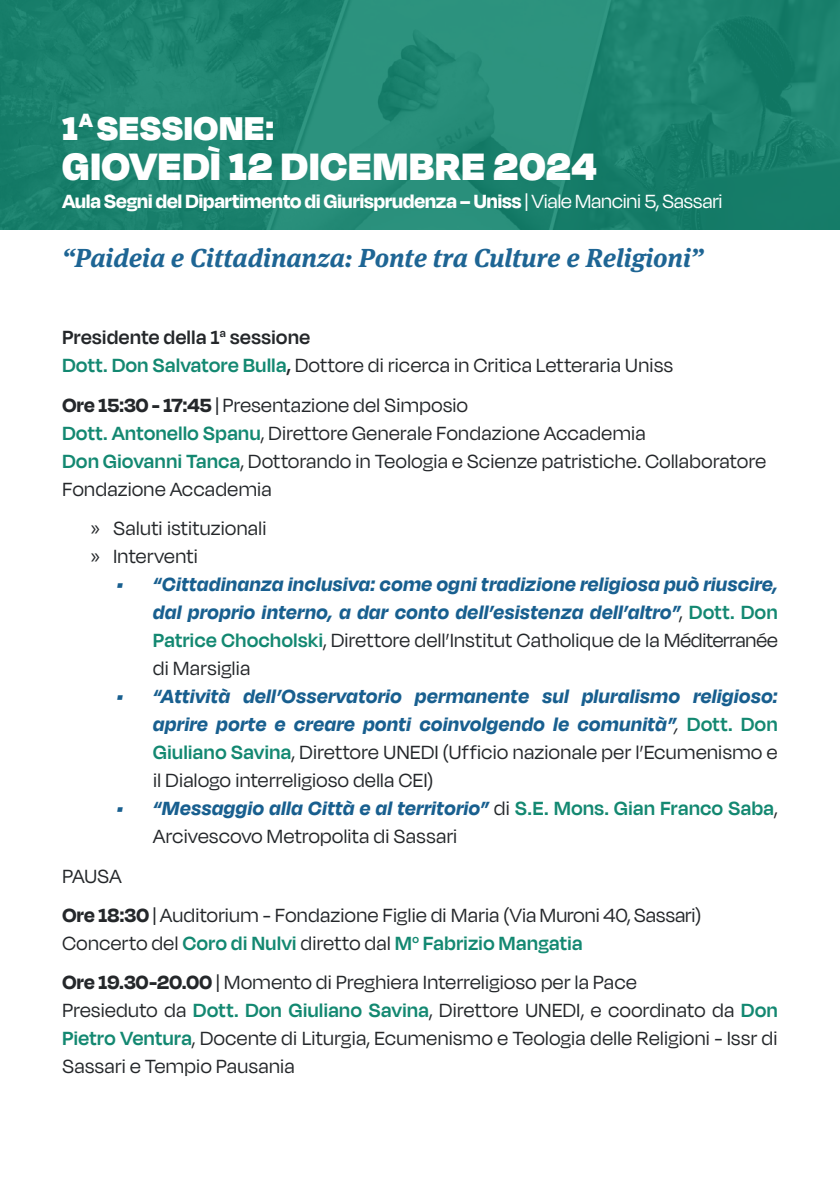
<style>
.page{position:relative;width:840px;height:1191px;background:#fff}
.page>*{position:absolute;margin:0;border:0;box-sizing:border-box;transform-origin:0 0}
.t1{font:900 44px "Degular Display";letter-spacing:.03em;color:#fff}
.t2{font:900 38px "Degular Display";letter-spacing:.03em;color:#fff}
.t3{font:italic 700 26px "Meta Serif Pro";color:#1e6594}
.t4{font:22px/28px "Degular Display";letter-spacing:.02em;color:#24272a}
.t5{font:italic 700 22px/28px "Degular Display";letter-spacing:.03em;color:#185f8f;text-align:justify}
.t6{font:700 22px "Degular Display";letter-spacing:.005em;color:#fff}
.s1{font-weight:400}
.s2{font-weight:600}
.s3{font-weight:600;color:#138871}
.s4{font-weight:700}
.s5{font-family:"Myriad Pro"}
.s6{font-weight:400;font-style:normal;color:#24272a}
.s7{font-weight:600;font-style:normal;color:#138871}
.s8{font-weight:400;color:#24272a}
</style>
<div class="page">
<img style="left:0;top:0;width:839px;height:229px">
<hr style="left:839px;top:0;width:1px;height:229px;background:#1e6594">
<h2 class="t2" style="left:62px;top:105px;width:213px">1<sup>A</sup> SESSIONE:</h2>
<h1 class="t1" style="left:62px;top:140px;width:535px">GIOVEDÌ 12 DICEMBRE 2024</h1>
<p class="t6" style="left:62px;top:188px;width:661px">Aula Segni del Dipartimento di Giurisprudenza – Uniss <span class="s1">| Viale Mancini 5, Sassari</span></p>
<p class="t3" style="left:62px;top:237px;width:641px">“Paideia e Cittadinanza: Ponte tra Culture e Religioni”</p>
<p class="t4" style="left:62px;top:323px;width:611px"><span class="s2">Presidente della 1</span><sup>a</sup> <span class="s2">sessione<br></span><span class="s3">Dott. Don Salvatore Bulla</span><span class="s2">,</span> Dottore di ricerca in Critica Letteraria Uniss</p>
<p class="t4" style="left:62px;top:390px;width:704px"><span class="s4">Ore 15:30 - 17:45</span> | Presentazione del Simposio<br><span class="s3">Dott. Antonello Spanu</span>, Direttore Generale Fondazione Accademia<br><span class="s3">Don Giovanni Tanca</span>, Dottorando in Teologia e Scienze patristiche. Collaboratore Fondazione Accademia</p>
<p class="t4" style="left:91px;top:514px;width:177px"><span class="s5">»</span> Saluti istituzionali <span class="s5">»</span> Interventi</p>
<p class="t5" style="left:153px;top:569px;width:625px;text-indent:-36px">• “Cittadinanza inclusiva: come ogni tradizione religiosa può riuscire, dal proprio interno, a dar conto dell’esistenza dell’altro”<span class="s6">,</span> <span class="s7">Dott. Don Patrice Chocholski</span><span class="s6">, Direttore dell’Institut Catholique de la Méditerranée di Marsiglia</span></p>
<p class="t5" style="left:153px;top:681px;width:625px;text-indent:-36px">• “Attività dell’Osservatorio permanente sul pluralismo religioso: aprire porte e creare ponti coinvolgendo le comunità”<span class="s8">,</span> <span class="s7">Dott. Don Giuliano Savina</span><span class="s6">, Direttore UNEDI (Ufficio nazionale per l’Ecumenismo e il Dialogo interreligioso della CEI)</span></p>
<p class="t5" style="left:153px;top:793px;width:625px;text-indent:-36px">• “Messaggio alla Città e al territorio” <span class="s6">di</span> <span class="s7">S.E. Mons. Gian Franco Saba</span><span class="s6">,<br>Arcivescovo Metropolita di Sassari</span></p>
<p class="t4" style="left:62px;top:855px;width:639px;line-height:39.4px">PAUSA<br><span class="s4">Ore 18:30</span> | Auditorium - Fondazione Figlie di Maria (Via Muroni 40, Sassari)</p>
<p class="t4" style="left:62px;top:923px;width:575px;line-height:39.4px">Concerto del <span class="s3">Coro di Nulvi</span> diretto dal <span class="s3">M</span><sup>o</sup> <span class="s3">Fabrizio Mangatia<br></span><span class="s4">Ore 19.30-20.00</span> | Momento di Preghiera Interreligioso per la Pace</p>
<p class="t4" style="left:62px;top:996px;width:716px;text-align:justify">Presieduto da <span class="s3">Dott. Don Giuliano Savina</span>, Direttore UNEDI, e coordinato da <span class="s3">Don Pietro Ventura</span>, Docente di Liturgia, Ecumenismo e Teologia delle Religioni - Issr di Sassari e Tempio Pausania</p>
</div>
